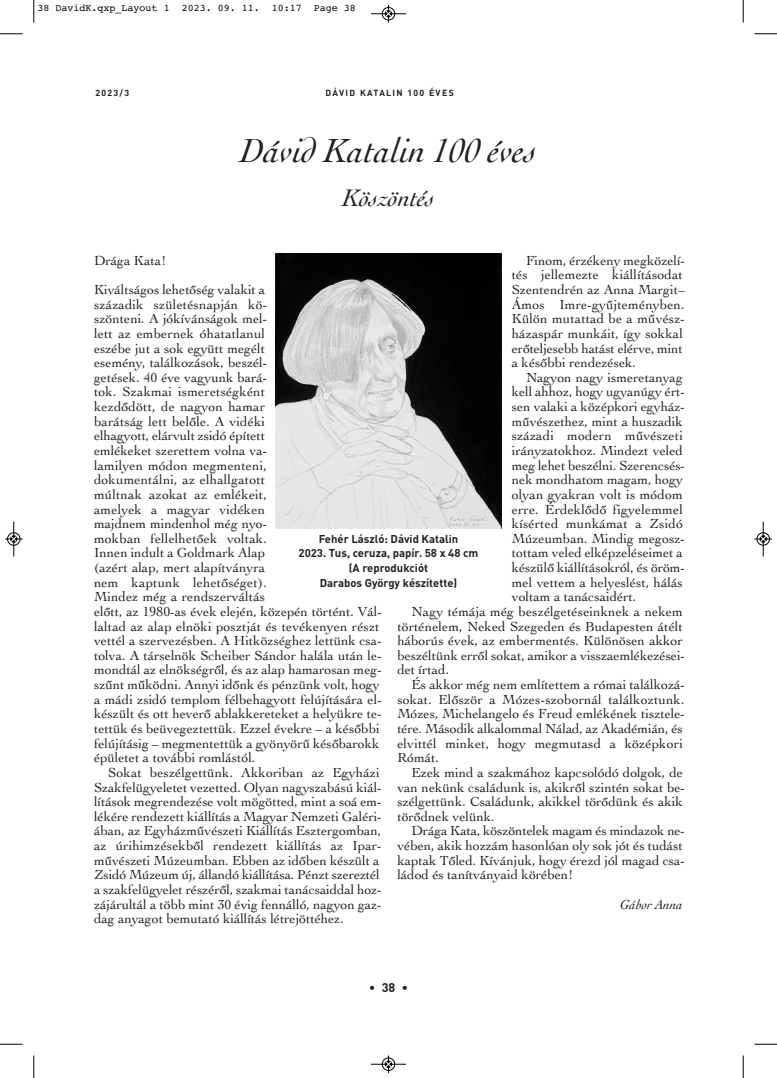
<style>
.page{position:relative;width:777px;height:1078px;background:#fff}
.page>*{position:absolute;margin:0;border:0;box-sizing:border-box;transform-origin:0 0}
.t1{font:italic 35px "Cochin";color:#231f20}
.t2{font:italic 25px "Cochin";color:#231f20}
.t3{font:13.75px/14.6px "Cochin";color:#231f20}
.t4{font:italic 13.75px "Cochin";color:#231f20}
.t5{font:700 12.5px "DIN Pro";color:#231f20}
.t6{font:700 11.25px "DIN Pro";color:#231f20}
.t7{font:10px "Courier";color:#000}
.t8{font:700 8.75px "DIN Pro";letter-spacing:.15em;color:#231f20}
</style>
<div class="page">
<img style="left:275px;top:253px;width:226px;height:275px">
<svg style="left:33px;top:0;width:2px;height:22px"></svg>
<svg style="left:0;top:33px;width:22px;height:2px"></svg>
<svg style="left:742px;top:0;width:1px;height:22px"></svg>
<svg style="left:754px;top:33px;width:22px;height:2px"></svg>
<svg style="left:33px;top:1055px;width:2px;height:22px"></svg>
<svg style="left:0;top:1043px;width:22px;height:1px"></svg>
<svg style="left:742px;top:1055px;width:1px;height:22px"></svg>
<svg style="left:754px;top:1043px;width:22px;height:1px"></svg>
<div style="left:381px;top:7px;width:14px;height:13px;border:1px solid #fff;border-radius:50%"></div>
<hr style="left:371px;top:14px;width:35px;height:1px;background:#000">
<div style="left:382px;top:7px;width:12px;height:13px;border:1px solid #000;border-radius:50%"></div>
<svg style="left:385px;top:5px;width:6px;height:17px"></svg>
<div style="left:381px;top:1057px;width:14px;height:13px;border:1px solid #fff;border-radius:50%"></div>
<hr style="left:371px;top:1063px;width:35px;height:1px;background:#000">
<div style="left:382px;top:1057px;width:12px;height:13px;border:1px solid #000;border-radius:50%"></div>
<svg style="left:385px;top:1055px;width:6px;height:17px"></svg>
<hr style="left:14px;top:521px;width:1px;height:35px;background:#000">
<div style="left:7px;top:532px;width:13px;height:13px;border:1px solid #000;border-radius:50%"></div>
<svg style="left:5px;top:535px;width:17px;height:7px"></svg>
<hr style="left:762px;top:521px;width:1px;height:35px;background:#000">
<div style="left:756px;top:532px;width:13px;height:13px;border:1px solid #000;border-radius:50%"></div>
<svg style="left:754px;top:535px;width:17px;height:7px"></svg>
<p class="t7" style="left:38px;top:4px;width:320px">38 DavidK.qxp_Layout 1 2023. 09. 11. 10:17 Page 38</p>
<p class="t8" style="left:95px;top:90px;width:35px">2023/3</p>
<p class="t8" style="left:325px;top:90px;width:130px">DÁVID KATALIN 100 ÉVES</p>
<p class="t1" style="left:240px;top:131px;width:298px">Dávid Katalin 100 éves</p>
<p class="t2" style="left:342px;top:184px;width:94px">Köszöntés</p>
<p class="t3" style="left:511px;top:253px;width:175px;text-indent:14px">Finom, érzékeny megközelí&shy;tés jellemezte kiállításodat<br>Szentendrén az Anna Margit–<br>Ámos Imre-gyűjteményben.<br>Külön mutattad be a művész&shy;házaspár munkáit, így sokkal erőteljesebb hatást elérve, mint a későbbi rendezések.</p>
<p class="t3" style="left:511px;top:370px;width:175px;text-indent:14px">Nagyon nagy ismeretanyag kell ahhoz, hogy ugyanúgy ért&shy;sen valaki a középkori egyház&shy;művészethez, mint a huszadik századi modern művészeti irányzatokhoz. Mindezt veled meg lehet beszélni. Szerencsés&shy;nek mondhatom magam, hogy olyan gyakran volt is módom erre. Érdeklődő figyelemmel kísérted munkámat a Zsidó<br>Múzeumban. Mindig megosz&shy;tottam veled elképzeléseimet a készülő kiállításokról, és öröm&shy;mel vettem a helyeslést, hálás voltam a tanácsaidért.</p>
<p class="t3" style="left:397px;top:604px;width:289px;text-indent:14px">Nagy témája még beszélgetéseinknek a nekem történelem, Neked Szegeden és Budapesten átélt háborús évek, az embermentés. Különösen akkor beszéltünk erről sokat, amikor a visszaemlékezései - det írtad.</p>
<p class="t3" style="left:397px;top:677px;width:289px;text-indent:14px">És akkor még nem említettem a római találkozá&shy;sokat. Először a Mózes-szobornál találkoztunk.<br>Mózes, Michelangelo és Freud emlékének tisztele&shy;tére. Második alkalommal Nálad, az Akadémián, és elvittél minket, hogy megmutasd a középkori Rómát.</p>
<p class="t3" style="left:397px;top:765px;width:289px;text-indent:14px">Ezek mind a szakmához kapcsolódó dolgok, de van nekünk családunk is, akikről szintén sokat be&shy;szélgettünk. Családunk, akikkel törődünk és akik törődnek velünk.</p>
<p class="t3" style="left:397px;top:823px;width:289px;text-indent:14px">Drága Kata, köszöntelek magam és mindazok ne&shy;vében, akik hozzám hasonlóan oly sok jót és tudást kaptak Tőled. Kívánjuk, hogy érezd jól magad csa&shy;ládod és tanítványaid körében!</p>
<p class="t4" style="left:620px;top:896px;width:64px">Gábor Anna</p>
<p class="t3" style="left:94px;top:253px;width:74px">Drága Kata!</p>
<p class="t3" style="left:94px;top:282px;width:289px">Kiváltságos lehetőség valakit a<br>századik születésnapján kö-<br>szönteni. A jókívánságok mel-<br>lett az embernek óhatatlanul<br>eszébe jut a sok együtt megélt<br>esemény, találkozások, beszél-<br>getések. 40 éve vagyunk bará-<br>tok. Szakmai ismeretségként<br>kezdődött, de nagyon hamar<br>barátság lett belőle. A vidéki<br>elhagyott, elárvult zsidó épített<br>emlékeket szerettem volna va-<br>lamilyen módon megmenteni,<br>dokumentálni, az elhallgatott<br>múltnak azokat az emlékeit,<br>amelyek a magyar vidéken<br>majdnem mindenhol még nyo-<br>mokban fellelhetőek voltak.<br>Innen indult a Goldmark Alap<br>(azért alap, mert alapítványra<br>nem kaptunk lehetőséget).<br>Mindez még a rendszerváltás<br>előtt, az 1980-as évek elején, közepén történt. Vál&shy;laltad az alap elnöki posztját és tevékenyen részt vettél a szervezésben. A Hitközséghez lettünk csa&shy;tolva. A társelnök Scheiber Sándor halála után le&shy;mondtál az elnökségről, és az alap hamarosan meg&shy;szűnt működni. Annyi időnk és pénzünk volt, hogy a mádi zsidó templom félbehagyott felújítására el&shy;készült és ott heverő ablakkereteket a helyükre te&shy;tettük és beüvegeztettük. Ezzel évekre – a későbbi felújításig – megmentettük a gyönyörű későbarokk épületet a további romlástól.</p>
<p class="t3" style="left:94px;top:765px;width:289px;text-indent:14px">Sokat beszélgettünk. Akkoriban az Egyházi Szak felügyeletet vezetted. Olyan nagyszabású kiál&shy;lítások megrendezése volt mögötted, mint a soá em&shy;lékére rendezett kiállítás a Magyar Nemzeti Galéri&shy;ában, az Egyházművészeti Kiállítás Esztergomban, az úrihimzésekből rendezett kiállítás az Ipar - művészeti Múzeumban. Ebben az időben készült a Zsidó Múzeum új, állandó kiállítása. Pénzt szereztél a szakfelügyelet részéről, szakmai tanácsaiddal hoz&shy;zájárultál a több mint 30 évig fennálló, nagyon gaz&shy;dag anyagot bemutató kiállítás létrejöttéhez.</p>
<p class="t6" style="left:318px;top:534px;width:141px">Fehér László: Dávid Katalin</p>
<p class="t6" style="left:298px;top:549px;width:181px">2023. Tus, ceruza, papír. 58 x 48 cm</p>
<p class="t6" style="left:348px;top:564px;width:81px">(A reprodukciót</p>
<p class="t6" style="left:319px;top:578px;width:139px">Darabos György készítette)</p>
<p class="t5" style="left:369px;top:982px;width:40px">• 38 •</p>
</div>
